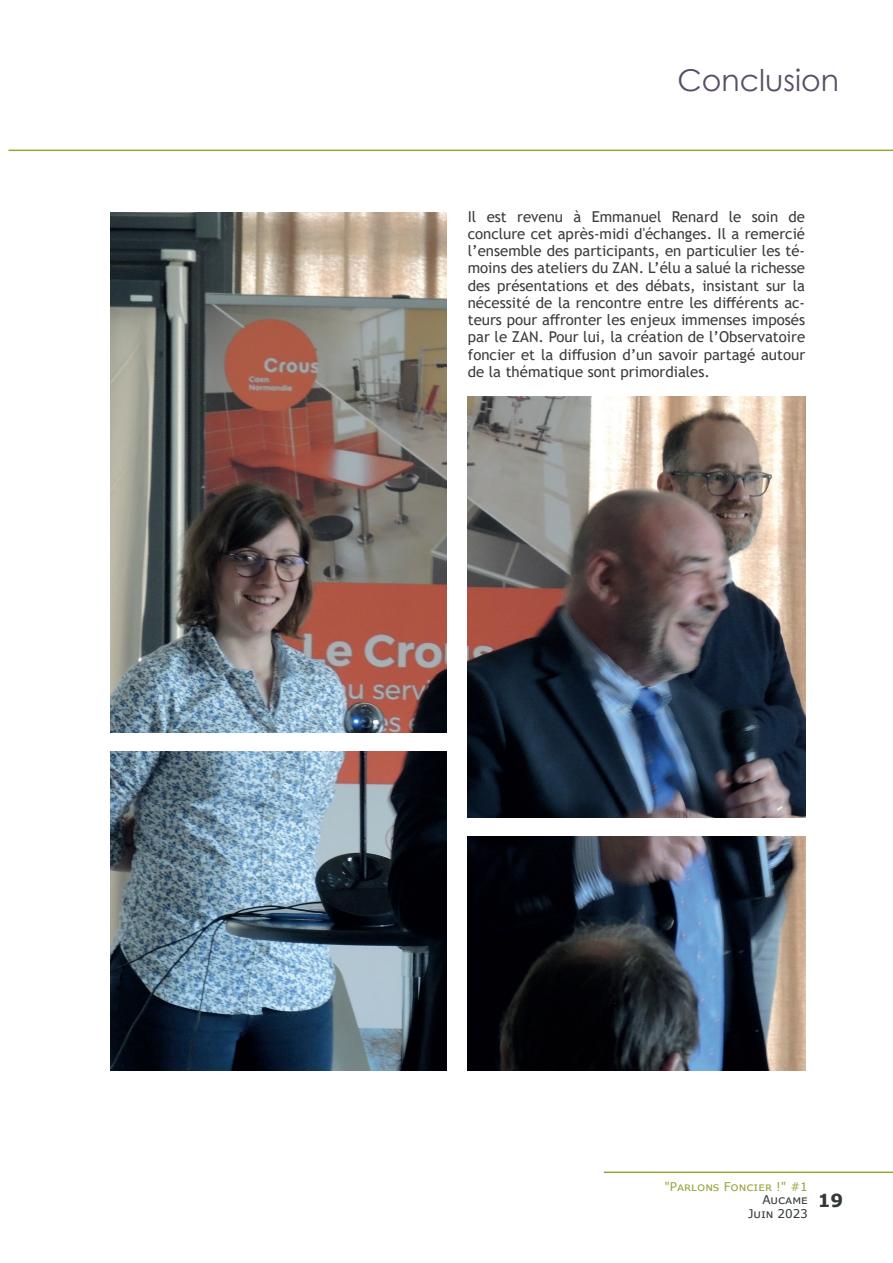
<style>
.page{position:relative;width:893px;height:1263px;background:#fff}
.page>*{position:absolute;margin:0;border:0;box-sizing:border-box;transform-origin:0 0}
.t1{font:30px "Century Gothic";color:#584f65}
.t2{font:700 18px "Verdana";color:#323739}
.t3{font:15px/17.2px "Trebuchet MS";color:#3b3c3c;text-align:justify}
.t4{font:12px "Verdana";letter-spacing:-.005em;color:#99a438}
.t5{font:12px/13.5px "Verdana";letter-spacing:-.005em;color:#323739;text-align:right}
</style>
<div class="page">
<hr style="left:9px;top:150px;width:884px;height:1px;background:#99a438">
<hr style="left:604px;top:1171px;width:289px;height:2px;background:#99a438">
<img style="left:468px;top:837px;width:337px;height:233px">
<img style="left:111px;top:752px;width:335px;height:318px">
<img style="left:468px;top:396px;width:337px;height:421px">
<img style="left:111px;top:213px;width:335px;height:519px">
<h1 class="t1" style="left:677px;top:59px;width:163px">Conclusion</h1>
<p class="t3" style="left:468px;top:207px;width:339px">Il est revenu à Emmanuel Renard le soin de conclure cet après-midi d'échanges. Il a remercié l’ensemble des participants, en particulier les té&shy;moins des ateliers du ZAN. L’élu a salué la richesse des présentations et des débats, insistant sur la nécessité de la rencontre entre les différents ac&shy;teurs pour affronter les enjeux immenses imposés par le ZAN. Pour lui, la création de l’Observatoire foncier et la diffusion d’un savoir partagé autour de la thématique sont primordiales.</p>
<p class="t4" style="left:664px;top:1178px;width:145px">"Parlons Foncier !" #1</p>
<p class="t5" style="left:748px;top:1193px;width:61px">Aucame<br>Juin 2023</p>
<p class="t2" style="left:818px;top:1187px;width:27px">19</p>
</div>
